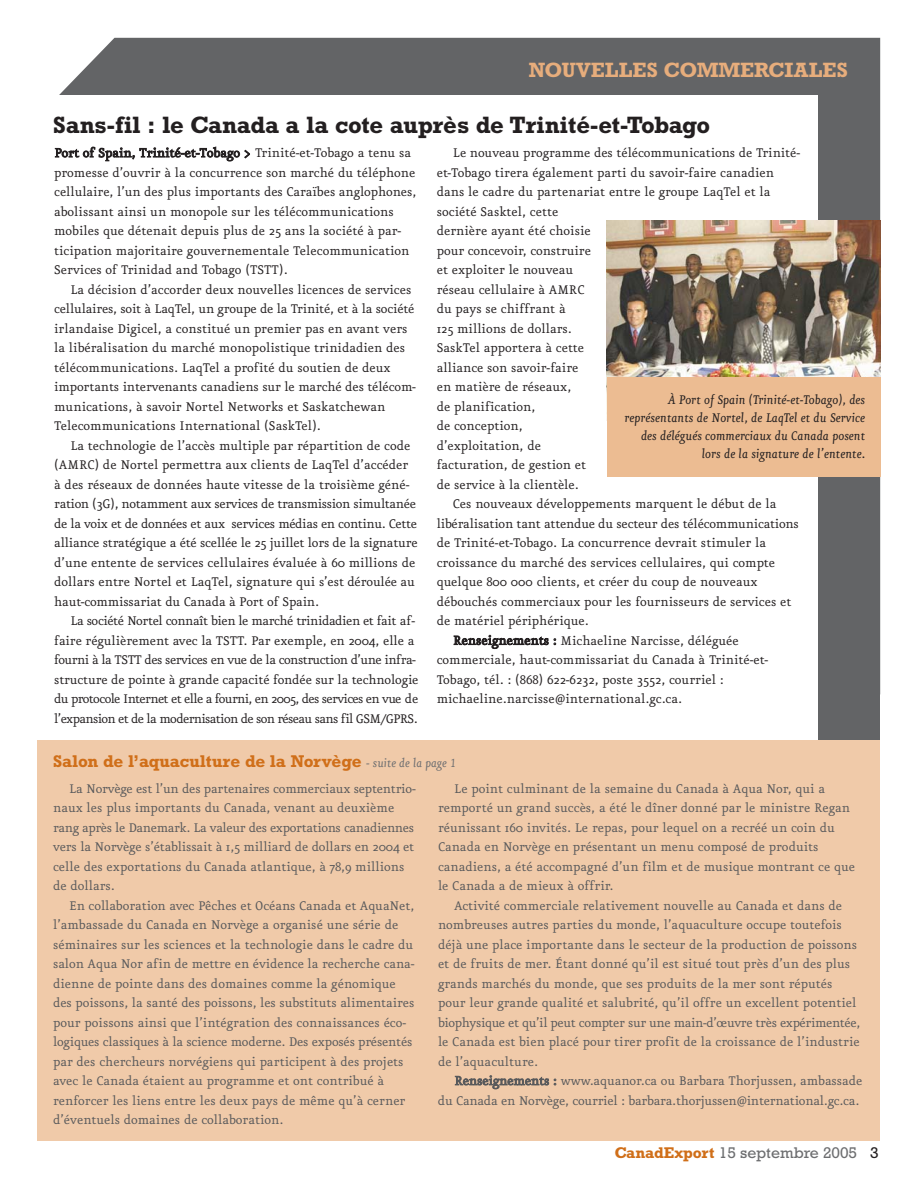
<style>
.page{position:relative;width:918px;height:1188px;background:#fff}
.page>*{position:absolute;margin:0;border:0;box-sizing:border-box;transform-origin:0 0}
.t1{font:700 24px "Rockwell";letter-spacing:-.01em;color:#231f20}
.t2{font:700 21px "Rockwell";color:#e7ad7c}
.t3{font:700 17.25px "Rockwell";letter-spacing:-.01em;color:#d06f19}
.t4{font:15.75px "Rockwell";color:#6d6e70}
.t5{font:15px/19.5px "Eureka";color:#231f20}
.t6{font:15px/19.5px "Eureka";color:#58595b}
.t7{font:15px/19.5px "Eureka";letter-spacing:-.03em;color:#231f20}
.t8{font:italic 15px/18px "Eureka";color:#231f20;text-align:right}
.s1{font-family:"Eureka";font-weight:400;font-style:italic;font-size:14.25px;color:#6d6e70}
.s2{font-weight:700;color:#d06f19}
.s3{color:#231f20}
</style>
<div class="page">
<div style="left:59px;top:38px;width:821px;height:656px;background:#636466"></div>
<div style="left:30px;top:95px;width:788px;height:1044px;background:#fff"></div>
<div style="left:38px;top:740px;width:842px;height:401px;background:#f0caa9"></div>
<img style="left:607px;top:221px;width:273px;height:157px">
<div style="left:607px;top:378px;width:273px;height:99px;background:#ecbc92"></div>
<h2 class="t2" style="left:529px;top:63px;width:321px">NOUVELLES COMMERCIALES</h2>
<h1 class="t1" style="left:53px;top:117px;width:659px">Sans-fil : le Canada a la cote auprès de Trinité-et-Tobago</h1>
<p class="t5" style="left:54px;top:144px;width:364px">Port of Spain, Trinité-et-Tobago &gt; Trinité-et-Tobago a tenu sa promesse d’ouvrir à la concurrence son marché du téléphone cellulaire, l’un des plus importants des Caraïbes anglophones, abolissant ainsi un monopole sur les télécommunications mobiles que détenait depuis plus de 25 ans la société à par&shy;ticipation majoritaire gouvernementale Telecommunication Services of Trinidad and Tobago (TSTT).</p>
<p class="t5" style="left:54px;top:281px;width:363px;text-indent:16px">La décision d’accorder deux nouvelles licences de services cellulaires, soit à LaqTel, un groupe de la Trinité, et à la société irlandaise Digicel, a constitué un premier pas en avant vers la libéralisation du marché monopolistique trinidadien des télécommunications. LaqTel a profité du soutien de deux importants intervenants canadiens sur le marché des télécom&shy;munications, à savoir Nortel Networks et Saskatchewan Telecommunications International (SaskTel).</p>
<p class="t5" style="left:54px;top:437px;width:365px;text-indent:16px">La technologie de l’accès multiple par répartition de code (AMRC) de Nortel permettra aux clients de LaqTel d’accéder à des réseaux de données haute vitesse de la troisième géné&shy;ration (3G), notamment aux services de transmission simultanée de la voix et de données et aux services médias en continu. Cette alliance stratégique a été scellée le 25 juillet lors de la signature d’une entente de services cellulaires évaluée à 60 millions de dollars entre Nortel et LaqTel, signature qui s’est déroulée au haut-commissariat du Canada à Port of Spain.</p>
<p class="t7" style="left:54px;top:613px;width:366px;text-indent:16px">La société Nortel connaît bien le marché trinidadien et fait af&shy;faire régulièrement avec la TSTT. Par exemple, en 2004, elle a fourni à la TSTT des services en vue de la construction d’une infra&shy;structure de pointe à grande capacité fondée sur la technologie du protocole Internet et elle a fourni, en 2005, des services en vue de l’expansion et de la modernisation de son réseau sans fil GSM/GPRS.</p>
<p class="t5" style="left:453px;top:145px;width:349px">Le nouveau programme des télécommunications de Trinité-</p>
<p class="t5" style="left:437px;top:164px;width:339px">et-Tobago tirera également parti du savoir-faire canadien</p>
<p class="t5" style="left:437px;top:184px;width:335px">dans le cadre du partenariat entre le groupe LaqTel et la</p>
<p class="t5" style="left:437px;top:203px;width:123px">société Sasktel, cette</p>
<p class="t5" style="left:437px;top:223px;width:156px">dernière ayant été choisie</p>
<p class="t5" style="left:437px;top:242px;width:156px">pour concevoir, construire</p>
<p class="t5" style="left:437px;top:262px;width:138px">et exploiter le nouveau</p>
<p class="t5" style="left:437px;top:281px;width:149px">réseau cellulaire à AMRC</p>
<p class="t5" style="left:437px;top:301px;width:130px">du pays se chiffrant à</p>
<p class="t5" style="left:437px;top:320px;width:137px">125 millions de dollars.</p>
<p class="t5" style="left:437px;top:340px;width:149px">SaskTel apportera à cette</p>
<p class="t5" style="left:437px;top:359px;width:143px">alliance son savoir-faire</p>
<p class="t5" style="left:437px;top:379px;width:136px">en matière de réseaux,</p>
<p class="t5" style="left:437px;top:398px;width:100px">de planification,</p>
<p class="t5" style="left:437px;top:418px;width:87px">de conception,</p>
<p class="t5" style="left:437px;top:437px;width:106px">d’exploitation, de</p>
<p class="t5" style="left:437px;top:457px;width:151px">facturation, de gestion et</p>
<p class="t5" style="left:437px;top:476px;width:144px">de service à la clientèle.</p>
<p class="t5" style="left:453px;top:496px;width:325px">Ces nouveaux développements marquent le début de la</p>
<p class="t5" style="left:437px;top:515px;width:364px">libéralisation tant attendue du secteur des télécommunications</p>
<p class="t5" style="left:437px;top:535px;width:331px">de Trinité-et-Tobago. La concurrence devrait stimuler la</p>
<p class="t5" style="left:437px;top:554px;width:340px">croissance du marché des services cellulaires, qui compte</p>
<p class="t5" style="left:437px;top:574px;width:322px">quelque 800 000 clients, et créer du coup de nouveaux</p>
<p class="t5" style="left:437px;top:593px;width:356px">débouchés commerciaux pour les fournisseurs de services et</p>
<p class="t5" style="left:437px;top:613px;width:153px">de matériel périphérique.</p>
<p class="t5" style="left:453px;top:632px;width:287px">Renseignements : Michaeline Narcisse, déléguée</p>
<p class="t5" style="left:437px;top:652px;width:333px">commerciale, haut-commissariat du Canada à Trinité-et-</p>
<p class="t5" style="left:437px;top:671px;width:289px">Tobago, tél. : (868) 622-6232, poste 3552, courriel :</p>
<p class="t5" style="left:437px;top:691px;width:247px">michaeline.narcisse@international.gc.ca.</p>
<p class="t8" style="left:625px;top:392px;width:242px">À Port of Spain (Trinité-et-Tobago), des représentants de Nortel, de LaqTel et du Service des délégués commerciaux du Canada posent lors de la signature de l’entente.</p>
<p class="t3" style="left:53px;top:755px;width:404px">Salon de l’aquaculture de la Norvège <span class="s1">- suite de la page 1</span></p>
<p class="t6" style="left:53px;top:780px;width:364px;text-indent:16px">La Norvège est l’un des partenaires commerciaux septentrio&shy;naux les plus importants du Canada, venant au deuxième rang après le Danemark. La valeur des exportations canadiennes vers la Norvège s’établissait à 1,5 milliard de dollars en 2004 et celle des exportations du Canada atlantique, à 78,9 millions de dollars.</p>
<p class="t6" style="left:53px;top:897px;width:363px;text-indent:16px">En collaboration avec Pêches et Océans Canada et AquaNet, l’ambassade du Canada en Norvège a organisé une série de séminaires sur les sciences et la technologie dans le cadre du salon Aqua Nor afin de mettre en évidence la recherche cana&shy;dienne de pointe dans des domaines comme la génomique des poissons, la santé des poissons, les substituts alimentaires pour poissons ainsi que l’intégration des connaissances éco&shy;logiques classiques à la science moderne. Des exposés présentés par des chercheurs norvégiens qui participent à des projets avec le Canada étaient au programme et ont contribué à renforcer les liens entre les deux pays de même qu’à cerner d’éventuels domaines de collaboration.</p>
<p class="t6" style="left:438px;top:780px;width:418px;text-indent:16px">Le point culminant de la semaine du Canada à Aqua Nor, qui a remporté un grand succès, a été le dîner donné par le ministre Regan réunissant 160 invités. Le repas, pour lequel on a recréé un coin du Canada en Norvège en présentant un menu composé de produits canadiens, a été accompagné d’un film et de musique montrant ce que le Canada a de mieux à offrir.</p>
<p class="t6" style="left:438px;top:897px;width:424px;text-indent:16px">Activité commerciale relativement nouvelle au Canada et dans de nombreuses autres parties du monde, l’aquaculture occupe toutefois déjà une place importante dans le secteur de la production de poissons et de fruits de mer. Étant donné qu’il est situé tout près d’un des plus grands marchés du monde, que ses produits de la mer sont réputés pour leur grande qualité et salubrité, qu’il offre un excellent potentiel biophysique et qu’il peut compter sur une main-d’œuvre très expérimentée, le Canada est bien placé pour tirer profit de la croissance de l’industrie de l’aquaculture.</p>
<p class="t6" style="left:438px;top:1072px;width:426px;text-align:right">Renseignements : www.aquanor.ca ou Barbara Thorjussen, ambassade du Canada en Norvège, courriel : barbara.thorjussen@international.gc.ca.</p>
<p class="t4" style="left:615px;top:1147px;width:265px"><span class="s2">CanadExport</span> 15 septembre 2005 <span class="s3">3</span></p>
</div>
